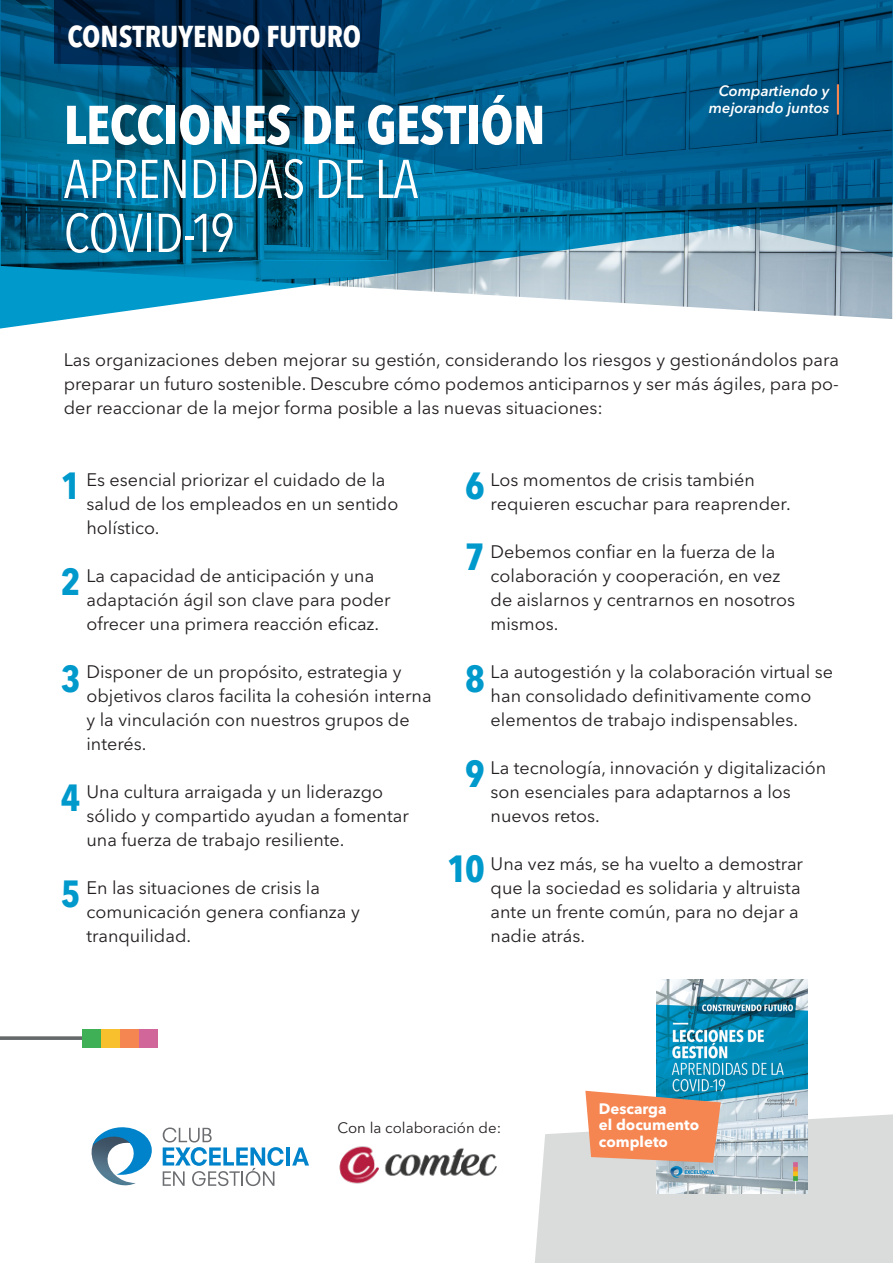
<style>
.page{position:relative;width:893px;height:1263px;background:#fff}
.page>*{position:absolute;margin:0;border:0;box-sizing:border-box;transform-origin:0 0}
.t1{font:condensed 54px "Avenir Next LT Pro";letter-spacing:-.01em;color:#fff}
.t2{font:700 condensed 54px "Avenir Next LT Pro";letter-spacing:-.01em;color:#fff}
.t3{font:700 condensed 37.5px "Avenir Next LT Pro";color:#09c}
.t4{font:700 condensed 30px "Avenir Next LT Pro";color:#fff}
.t5{font:18px/24px "Avenir Next LT Pro";color:#231f20}
.t6{font:700 15px/16.5px "Avenir Next LT Pro";color:#fff}
.t7{font:15px "Avenir Next LT Pro";color:#231f20}
.t8{font:italic 600 14.85px/17px "Avenir Next LT Pro";color:#fff;text-align:right}
</style>
<div class="page">
<div style="left:535px;top:1114px;width:358px;height:149px;background:#dadbdb"></div>
<svg style="left:0;top:1036px;width:82px;height:4px"></svg>
<div style="left:139px;top:1029px;width:19px;height:18px;background:#d1669a"></div>
<div style="left:120px;top:1029px;width:19px;height:18px;background:#f58652"></div>
<div style="left:101px;top:1029px;width:19px;height:18px;background:#f7c02c"></div>
<div style="left:82px;top:1029px;width:19px;height:18px;background:#3fb056"></div>
<svg style="left:91px;top:1127px;width:61px;height:59px"></svg>
<svg style="left:163px;top:1127px;width:121px;height:59px"></svg>
<hr style="left:287px;top:1147px;width:3px;height:18px;background:#0083ca">
<svg style="left:292px;top:1147px;width:17px;height:18px"></svg>
<svg style="left:0;top:308px;width:893px;height:21px"></svg>
<svg style="left:0;top:0;width:893px;height:308px;background:#1b739a"></svg>
<hr style="left:837px;top:84px;width:2px;height:31px;background:#f58652">
<img style="left:339px;top:1146px;width:158px;height:38px">
<img style="left:657px;top:979px;width:151px;height:214px">
<svg style="left:585px;top:1091px;width:136px;height:72px;background:#e49067"></svg>
<svg style="left:54px;top:0;width:328px;height:73px;background:#00274c"></svg>
<p class="t4" style="left:67px;top:18px;width:295px">CONSTRUYENDO FUTURO</p>
<p class="t2" style="left:64px;top:92px;width:483px">LECCIONES DE GESTIÓN</p>
<p class="t1" style="left:64px;top:147px;width:356px">APRENDIDAS DE LA</p>
<p class="t1" style="left:64px;top:201px;width:173px">COVID-19</p>
<p class="t8" style="left:709px;top:82px;width:122px">Compartiendo y mejorando juntos</p>
<p class="t5" style="left:64px;top:348px;width:777px;text-align:justify">Las organizaciones deben mejorar su gestión, considerando los riesgos y gestionándolos para preparar un futuro sostenible. Descubre cómo podemos anticiparnos y ser más ágiles, para po&shy;der reaccionar de la mejor forma posible a las nuevas situaciones:</p>
<p class="t5" style="left:86px;top:468px;width:313px">Es esencial priorizar el cuidado de la salud de los empleados en un sentido holístico.</p>
<p class="t5" style="left:86px;top:564px;width:306px">La capacidad de anticipación y una adaptación ágil son clave para poder ofrecer una primera reacción eficaz.</p>
<p class="t5" style="left:86px;top:660px;width:347px">Disponer de un propósito, estrategia y objetivos claros facilita la cohesión interna y la vinculación con nuestros grupos de interés.</p>
<p class="t5" style="left:86px;top:780px;width:324px">Una cultura arraigada y un liderazgo sólido y compartido ayudan a fomentar una fuerza de trabajo resiliente.</p>
<p class="t5" style="left:86px;top:876px;width:275px">En las situaciones de crisis la comunicación genera confianza y tranquilidad.</p>
<p class="t5" style="left:491px;top:468px;width:302px">Los momentos de crisis también requieren escuchar para reaprender.</p>
<p class="t5" style="left:491px;top:540px;width:306px">Debemos confiar en la fuerza de la colaboración y cooperación, en vez de aislarnos y centrarnos en nosotros mismos.</p>
<p class="t5" style="left:491px;top:660px;width:344px">La autogestión y la colaboración virtual se han consolidado definitivamente como elementos de trabajo indispensables.</p>
<p class="t5" style="left:491px;top:756px;width:337px">La tecnología, innovación y digitalización son esenciales para adaptarnos a los nuevos retos.</p>
<p class="t5" style="left:491px;top:852px;width:314px">Una vez más, se ha vuelto a demostrar que la sociedad es solidaria y altruista ante un frente común, para no dejar a nadie atrás.</p>
<p class="t3" style="left:61px;top:463px;width:21px">1</p>
<p class="t3" style="left:465px;top:463px;width:21px">6</p>
<p class="t3" style="left:465px;top:534px;width:21px">7</p>
<p class="t3" style="left:61px;top:559px;width:21px">2</p>
<p class="t3" style="left:61px;top:656px;width:21px">3</p>
<p class="t3" style="left:465px;top:656px;width:21px">8</p>
<p class="t3" style="left:465px;top:751px;width:21px">9</p>
<p class="t3" style="left:61px;top:775px;width:21px">4</p>
<p class="t3" style="left:447px;top:846px;width:39px">10</p>
<p class="t3" style="left:61px;top:871px;width:21px">5</p>
<p class="t7" style="left:337px;top:1119px;width:165px">Con la colaboración de:</p>
<p class="t6" style="left:599px;top:1100px;width:69px">Descarga</p>
<p class="t6" style="left:599px;top:1116px;width:102px">el documento completo</p>
</div>
